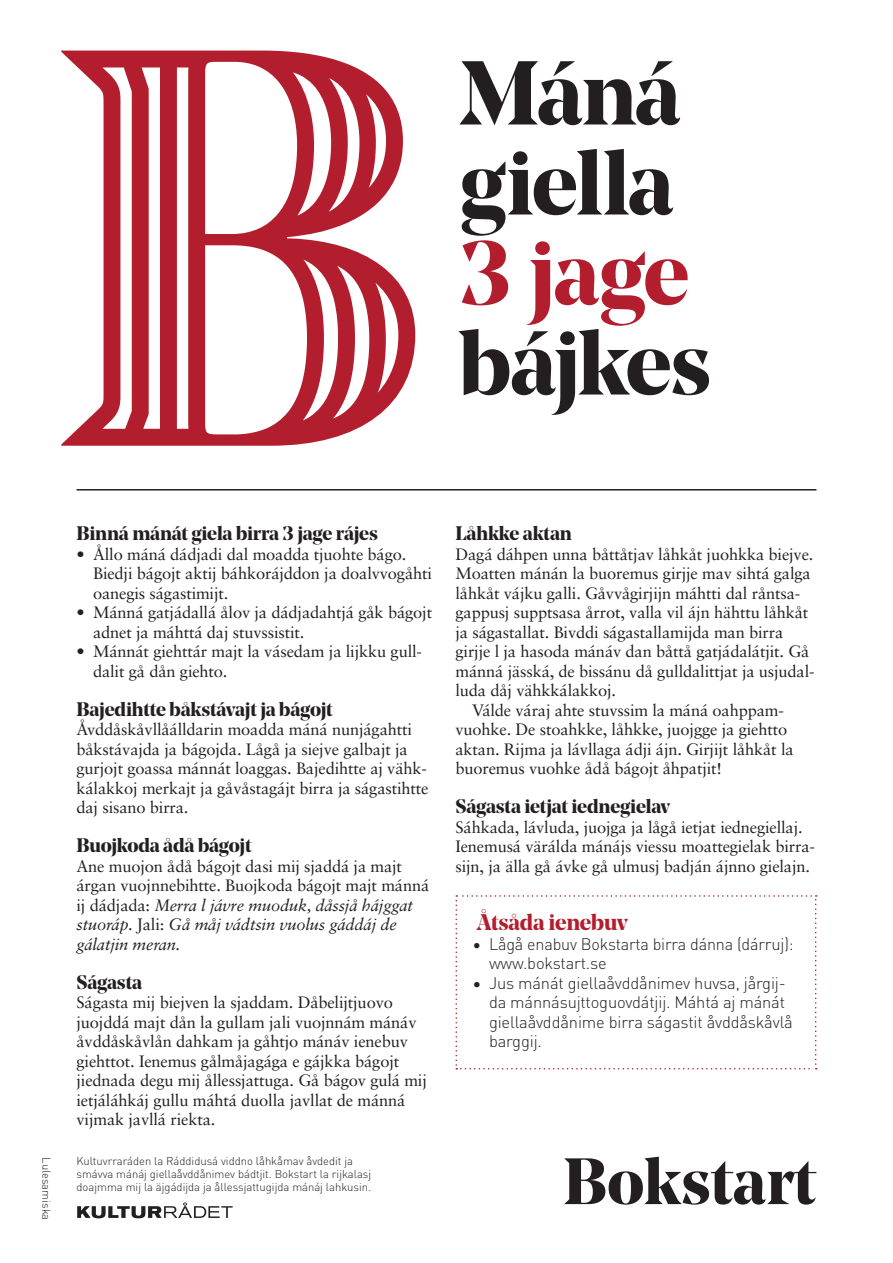
<style>
.page{position:relative;width:893px;height:1263px;background:#fff}
.page>*{position:absolute;margin:0;border:0;box-sizing:border-box;transform-origin:0 0}
.t1{font:700 90px/90px "Noe Display";letter-spacing:-.02em;color:#231f20}
.disk_rub{font:700 22.5px "Noe Display";letter-spacing:-.01em;color:#b31e2e}
.mell{font:700 19.5px "Noe Display";letter-spacing:-.01em;color:#231f20}
.text{font:700 19.5px "Noe Display";letter-spacing:-.01em;color:#231f20}
.text-2{font:16.5px/19.5px "Sabon LT Pro";letter-spacing:-.01em;color:#231f20}
.disk_text{font:300 16.5px/19.5px "DIN Pro";letter-spacing:-.01em;color:#231f20}
.t2{font:300 11.25px "DIN Pro";color:#231f20}
.s1{color:#b31e2e}
.s2{font-family:"Sabon LT Std";font-style:italic}
</style>
<div class="page">
<svg style="left:61px;top:51px;width:354px;height:395px"></svg>
<hr style="left:77px;top:489px;width:739px;height:1px;background:#231f20">
<svg style="left:455px;top:895px;width:362px;height:174px"></svg>
<svg style="left:564px;top:1157px;width:252px;height:47px"></svg>
<svg style="left:77px;top:1202px;width:156px;height:16px"></svg>
<p class="t1" style="left:459px;top:46px;width:254px">Máná giella<br><span class="s1">3 jage </span>bájkes</p>
<p class="mell" style="left:77px;top:521px;width:303px">Binná mánát giela birra 3 jage rájes</p>
<p class="text-2" style="left:93px;top:544px;width:340px;text-indent:-17px">• Ållo máná dádjadi dal moadda tjuohte bágo.<br>Biedji bágojt aktij báhkorájddon ja doalvvogåhti oanegis ságastimijt.</p>
<p class="text-2" style="left:93px;top:602px;width:341px;text-indent:-17px">• Mánná gatjádallá ålov ja dádjadahtjá gåk bágojt adnet ja máhttá daj stuvssistit.</p>
<p class="text-2" style="left:93px;top:641px;width:330px;text-indent:-17px">• Mánnát giehttár majt la vásedam ja lijkku gull&shy;dalit gå dån giehto.</p>
<p class="mell" style="left:77px;top:696px;width:258px">Bajedihtte båkstávajt ja bágojt</p>
<p class="text-2" style="left:77px;top:719px;width:353px">Åvddåskåvllåálldarin moadda máná nunjágahtti båkstávajda ja bágojda. Lågå ja siejve galbajt ja gurjojt goassa mánnát loaggas. Bajedihtte aj vähk&shy;kálakkoj merkajt ja gåvåstagájt birra ja ságastihtte daj sisano birra.</p>
<p class="mell" style="left:77px;top:833px;width:177px">Buojkoda ådå bágojt</p>
<p class="text-2" style="left:77px;top:856px;width:354px">Ane muojon ådå bágojt dasi mij sjaddá ja majt árgan vuojnnebihtte. Buojkoda bágojt majt mánná ij dádjada: <span class="s2">Merra l jávre muoduk, dåssjå hájggat stuoráp.</span> Jali: <span class="s2">Gå måj vádtsin vuolus gáddáj de gálatjin meran.</span></p>
<p class="mell" style="left:77px;top:969px;width:67px">Ságasta</p>
<p class="text-2" style="left:77px;top:992px;width:352px">Ságasta mij biejven la sjaddam. Dåbelijtjuovo juojddá majt dån la gullam jali vuojnnám mánáv åvddåskåvlån dahkam ja gåhtjo mánáv ienebuv giehttot. Ienemus gålmåjagága e gájkka bágojt jiednada degu mij ållessjattuga. Gå bágov gulá mij ietjáláhkáj gullu máhtá duolla javllat de mánná vijmak javllá riekta.</p>
<p class="t2" style="left:55px;top:1157px;width:65px;rotate:90deg">Lulesamiska</p>
<p class="t2" style="left:77px;top:1153px;width:278px">Kultuvrraráden la Ráddidusá viddno låhkåmav åvdedit ja</p>
<p class="t2" style="left:77px;top:1165px;width:296px">smávva mánáj giellaåvddånimev bádtjit. Bokstart la rijkalasj</p>
<p class="t2" style="left:77px;top:1178px;width:296px">doajmma mij la äjgádijda ja ållessjattugijda mánáj lahkusin.</p>
<p class="text" style="left:455px;top:521px;width:118px">Låhkke aktan</p>
<p class="text-2" style="left:455px;top:544px;width:361px">Dagá dáhpen unna båttåtjav låhkåt juohkka biejve.<br>Moatten mánán la buoremus girjje mav sihtá galga låhkåt vájku galli. Gåvvågirjijn máhtti dal råntsa&shy;gappusj supptsasa årrot, valla vil ájn hähttu låhkåt ja ságastallat. Bivddi ságastallamijda man birra girjje l ja hasoda mánáv dan båttå gatjádalátjit. Gå mánná jässká, de bissánu då gulldalittjat ja usjudal&shy;luda dåj vähkkálakkoj.</p>
<p class="text-2" style="left:455px;top:700px;width:340px;text-indent:17px">Válde váraj ahte stuvssim la máná oahppam&shy;vuohke. De stoahkke, låhkke, juojgge ja giehtto aktan. Rijma ja lávllaga ádji ájn. Girjijt låhkåt la buoremus vuohke ådå bágojt åhpatjit!</p>
<p class="mell" style="left:455px;top:794px;width:216px">Ságasta ietjat iednegielav</p>
<p class="text-2" style="left:455px;top:817px;width:361px">Sáhkada, lávluda, juojga ja lågå ietjat iednegiellaj.<br>Ienemusá värálda mánájs viessu moattegielak birra&shy;sijn, ja älla gå ávke gå ulmusj badján ájnno gielajn.</p>
<p class="disk_rub" style="left:477px;top:908px;width:152px">Åtsåda ienebuv</p>
<p class="disk_text" style="left:489px;top:933px;width:306px;text-indent:-16px">• Lågå enabuv Bokstarta birra dánna (dárruj): www.bokstart.se</p>
<p class="disk_text" style="left:489px;top:972px;width:305px;text-indent:-16px">• Jus mánát giellaåvddånimev huvsa, jårgij&shy;da mánnásujttoguovdátjij. Máhtá aj mánát giellaåvddånime birra ságastit åvddåskåvlå barggij.</p>
</div>
